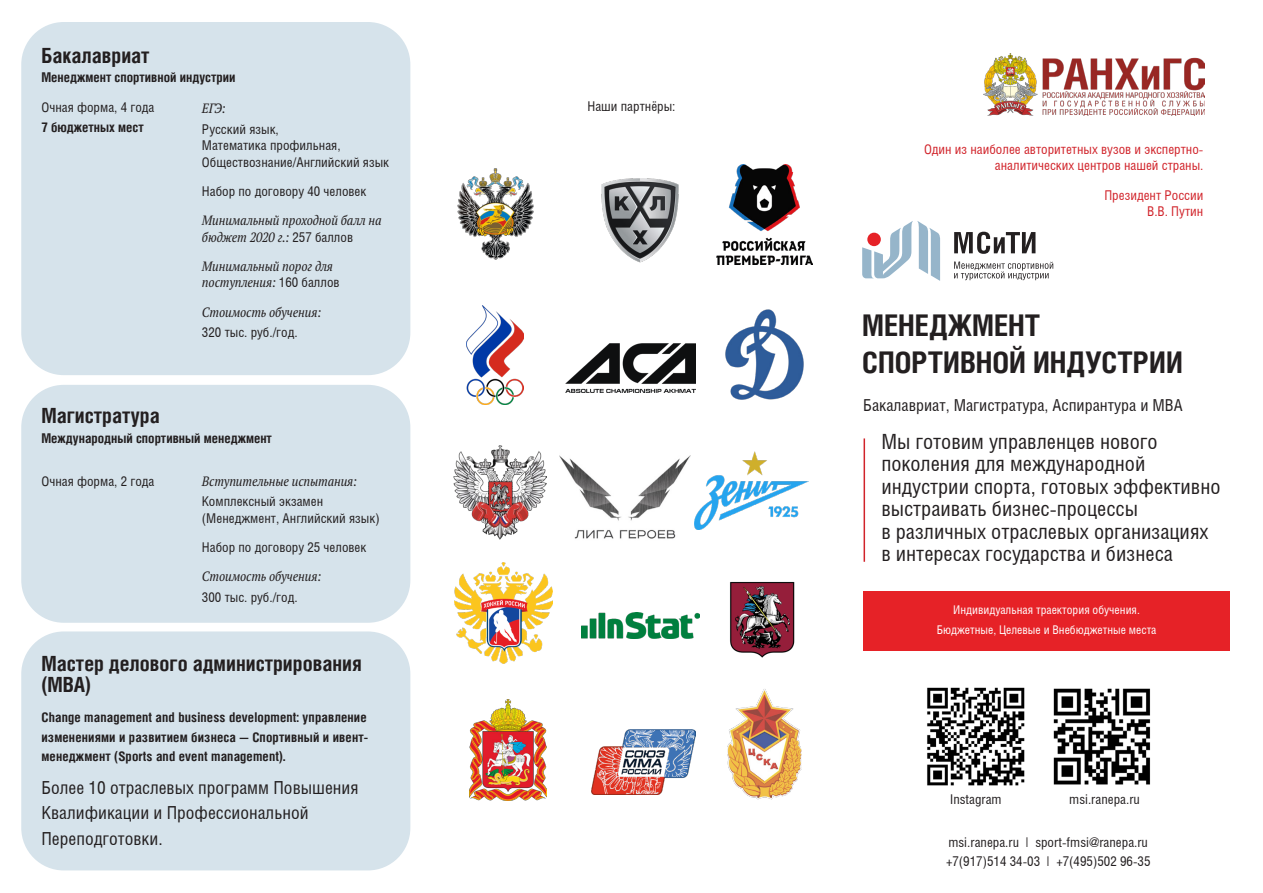
<style>
.page{position:relative;width:1263px;height:893px;background:#fff}
.page>*{position:absolute;margin:0;border:0;box-sizing:border-box;transform-origin:0 0}
.t1{font:700 30px/37.5px "Helios Cond";color:#231f20}
.t2{font:21px/22.5px "Helios Cond";color:#231f20}
.t3{font:700 21px/21px "Helios Cond";color:#231f20}
.t4{font:18px/25.5px "Helios Cond";color:#231f20}
.t5{font:16.5px "Helios Cond";color:#231f20}
.t6{font:13.5px/16.5px "Helios Cond";color:#231f20}
.t7{font:700 13.5px/19.5px "Helios Cond";color:#231f20;text-align:justify}
.t8{font:italic condensed 13.5px/16.5px "PT Serif Pro";color:#231f20}
.t9{font:13.5px/16.5px "Helios Cond";color:#d1232a;text-align:right}
.t10{font:12px "Helios Cond";color:#fff}
.s1{font-family:"Helios Cond";font-style:normal;font-stretch:normal}
</style>
<div class="page">
<div style="left:21px;top:22px;width:389px;height:353px;background:#d6e3eb;border-radius:43px"></div>
<div style="left:21px;top:385px;width:389px;height:238px;background:#d6e3eb;border-radius:43px"></div>
<div style="left:21px;top:631px;width:389px;height:239px;background:#d6e3eb;border-radius:43px"></div>
<hr style="left:863px;top:438px;width:2px;height:124px;background:#d1232a">
<img style="left:983px;top:53px;width:221px;height:63px">
<svg style="left:954px;top:232px;width:81px;height:22px"></svg>
<svg style="left:954px;top:262px;width:99px;height:18px"></svg>
<svg style="left:862px;top:221px;width:78px;height:60px"></svg>
<div style="left:863px;top:591px;width:367px;height:60px;background:#e62227"></div>
<img style="left:601px;top:178px;width:78px;height:85px">
<img style="left:717px;top:165px;width:95px;height:99px">
<img style="left:694px;top:452px;width:115px;height:77px">
<img style="left:559px;top:455px;width:131px;height:84px">
<img style="left:730px;top:581px;width:65px;height:77px">
<img style="left:725px;top:309px;width:79px;height:91px">
<img style="left:581px;top:612px;width:119px;height:27px">
<img style="left:566px;top:343px;width:130px;height:49px">
<img style="left:469px;top:699px;width:77px;height:102px">
<img style="left:591px;top:729px;width:104px;height:65px">
<img style="left:454px;top:445px;width:92px;height:95px">
<img style="left:454px;top:563px;width:98px;height:101px">
<img style="left:728px;top:689px;width:73px;height:111px">
<img style="left:927px;top:687px;width:98px;height:99px">
<img style="left:1053px;top:688px;width:98px;height:97px">
<img style="left:457px;top:169px;width:76px;height:91px">
<img style="left:467px;top:305px;width:57px;height:99px">
<p class="t3" style="left:41px;top:44px;width:110px">Бакалавриат</p>
<p class="t7" style="left:41px;top:68px;width:196px">Менеджмент спортивной индустрии</p>
<p class="t6" style="left:41px;top:98px;width:114px">Очная форма, 4 года</p>
<p class="t7" style="left:41px;top:117px;width:104px">7 бюджетных мест</p>
<p class="t8" style="left:202px;top:99px;width:25px">ЕГЭ:</p>
<p class="t6" style="left:202px;top:120px;width:140px">Русский язык,<br>Математика профильная,</p>
<p class="t6" style="left:202px;top:153px;width:189px">Обществознание/Английский язык</p>
<p class="t6" style="left:202px;top:182px;width:166px">Набор по договору 40 человек</p>
<p class="t8" style="left:202px;top:212px;width:181px">Минимальный проходной балл на бюджет 2020 г.: <span class="s1">257 баллов</span></p>
<p class="t8" style="left:202px;top:257px;width:139px">Минимальный порог для поступления: <span class="s1">160 баллов</span></p>
<p class="t8" style="left:202px;top:303px;width:121px">Стоимость обучения:</p>
<p class="t6" style="left:202px;top:324px;width:97px">320 тыс. руб./год.</p>
<p class="t3" style="left:41px;top:405px;width:120px">Магистратура</p>
<p class="t7" style="left:41px;top:428px;width:232px">Международный спортивный менеджмент</p>
<p class="t6" style="left:41px;top:473px;width:114px">Очная форма, 2 года</p>
<p class="t8" style="left:202px;top:472px;width:157px">Вступительные испытания:</p>
<p class="t6" style="left:202px;top:493px;width:123px">Комплексный экзамен</p>
<p class="t6" style="left:202px;top:510px;width:179px">(Менеджмент, Английский язык)</p>
<p class="t6" style="left:202px;top:539px;width:166px">Набор по договору 25 человек</p>
<p class="t8" style="left:202px;top:568px;width:121px">Стоимость обучения:</p>
<p class="t6" style="left:202px;top:589px;width:97px">300 тыс. руб./год.</p>
<p class="t3" style="left:41px;top:652px;width:322px">Мастер делового администрирования (MBA)</p>
<p class="t7" style="left:41px;top:707px;width:328px">Change management and business development: управление изменениями и развитием бизнеса — Спортивный и ивент&shy;менеджмент (Sports and event management).</p>
<p class="t4" style="left:41px;top:774px;width:319px">Более 10 отраслевых программ Повышения<br>Квалификации и Профессиональной<br>Переподготовки.</p>
<p class="t6" style="left:587px;top:98px;width:90px">Наши партнёры:</p>
<p class="t9" style="left:924px;top:140px;width:281px">Один из наиболее авторитетных вузов и экспертно-</p>
<p class="t9" style="left:995px;top:157px;width:210px">аналитических центров нашей страны.</p>
<p class="t9" style="left:1104px;top:186px;width:101px">Президент России<br>В.В. Путин</p>
<p class="t1" style="left:862px;top:306px;width:322px">МЕНЕДЖМЕНТ<br>СПОРТИВНОЙ ИНДУСТРИИ</p>
<p class="t5" style="left:863px;top:396px;width:321px">Бакалавриат, Магистратура, Аспирантура и MBA</p>
<p class="t2" style="left:881px;top:430px;width:341px">Мы готовим управленцев нового поколения для международной индустрии спорта, готовых эффективно выстраивать бизнес-процессы<br>в различных отраслевых организациях в интересах государства и бизнеса</p>
<p class="t10" style="left:953px;top:603px;width:188px">Индивидуальная траектория обучения.</p>
<p class="t10" style="left:937px;top:622px;width:221px">Бюджетные, Целевые и Внебюджетные места</p>
<p class="t6" style="left:1069px;top:790px;width:72px">msi.ranepa.ru</p>
<p class="t6" style="left:948px;top:833px;width:201px">msi.ranepa.ru | sport-fmsi@ranepa.ru</p>
<p class="t6" style="left:946px;top:853px;width:206px">+7(917)514 34-03 | +7(495)502 96-35</p>
<p class="t6" style="left:950px;top:790px;width:53px">Instagram</p>
</div>
